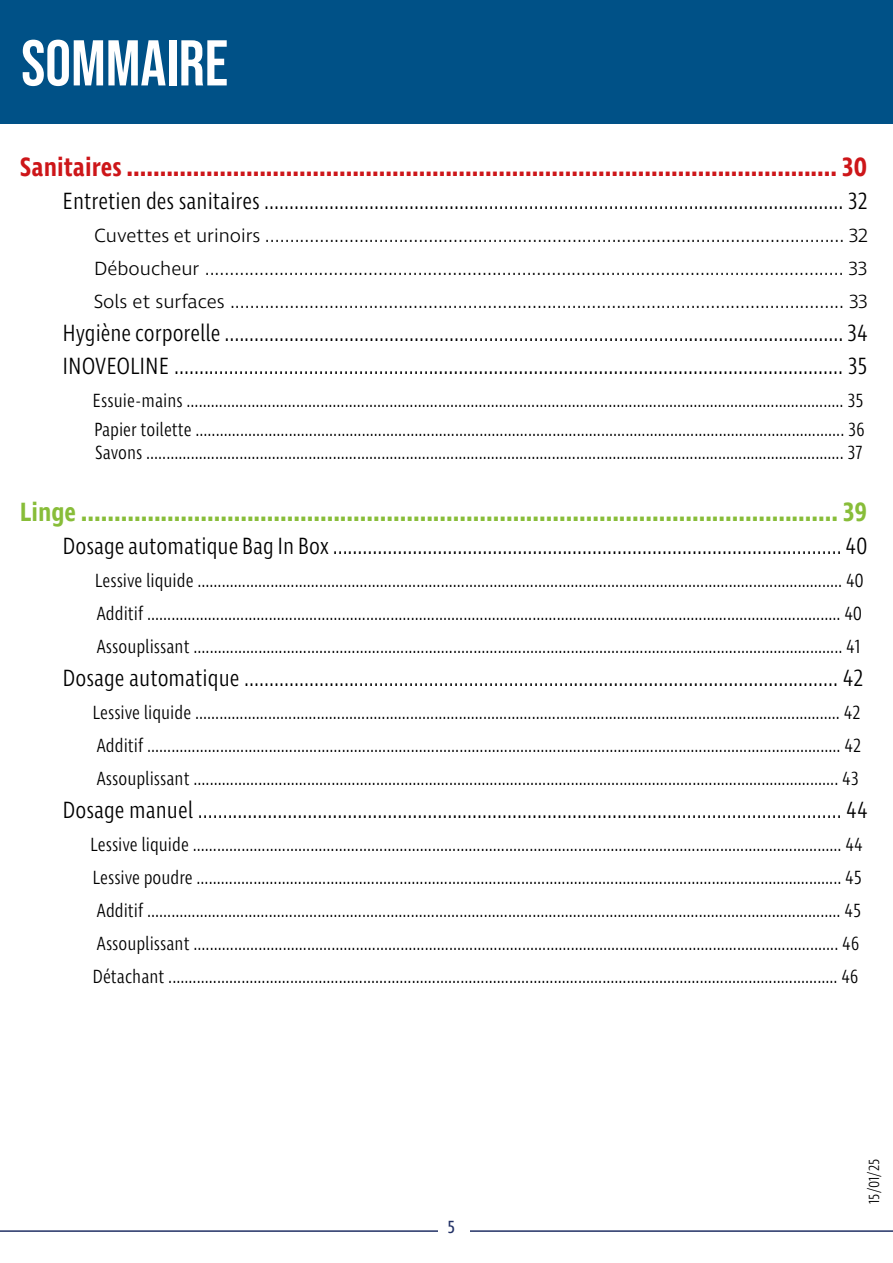
<style>
.page{position:relative;width:893px;height:1263px;background:#fff}
.page>*{position:absolute;margin:0;border:0;box-sizing:border-box;transform-origin:0 0}
.t1{font:64.5px "Bebas Neue";color:#fff}
.t2{font:600 27px "Ingra Cd";color:#88bd39}
.t3{font:600 27px "Ingra Cd";color:#cd1619}
.t4{font:300 24px/33px "Ingra Cd";color:#000}
.t5{font:300 19.5px/33px "Ingra Cd";color:#000}
.t6{font:300 19.5px/33px "Ingra";color:#000;text-align:justify}
.t7{font:18px "Ingra Cd";color:#213065}
.t8{font:300 15px "Ingra Cd";color:#000}
</style>
<div class="page">
<hr style="left:0;top:1230px;width:893px;height:2px;background:#213065">
<div style="left:438px;top:1214px;width:32px;height:32px;background:#fff"></div>
<div style="left:0;top:0;width:893px;height:123px;background:#005187"></div>
<h1 class="t1" style="left:21px;top:27px;width:208px">SOMMAIRE</h1>
<h2 class="t3" style="left:20px;top:150px;width:849px">Sanitaires ........................................................................................................... 30</h2>
<p class="t4" style="left:62px;top:186px;width:807px">Entretien des sanitaires .................................................................................................................... 32</p>
<p class="t6" style="left:94px;top:220px;width:775px">Cuvettes et urinoirs ..................................................................................................................... 32<br>Déboucheur ................................................................................................................................. 33<br>Sols et surfaces ............................................................................................................................ 33</p>
<p class="t4" style="left:62px;top:318px;width:807px">Hygiène corporelle ............................................................................................................................ 34<br>INOVEOLINE ...................................................................................................................................... 35</p>
<p class="t5" style="left:93px;top:387px;width:774px;line-height:28.8px">Essuie-mains .................................................................................................................................................................. 35<br>Papier toilette ................................................................................................................................................................ 36</p>
<p class="t5" style="left:95px;top:437px;width:769px">Savons ............................................................................................................................................................................ 37</p>
<h2 class="t2" style="left:20px;top:495px;width:849px">Linge .................................................................................................................. 39</h2>
<p class="t4" style="left:62px;top:530px;width:807px">Dosage automatique Bag In Box ...................................................................................................... 40</p>
<p class="t5" style="left:95px;top:564px;width:771px;text-align:justify">Lessive liquide ............................................................................................................................................................... 40<br>Additif ........................................................................................................................................................................... 40<br>Assouplissant ................................................................................................................................................................ 41</p>
<p class="t4" style="left:62px;top:662px;width:802px">Dosage automatique ....................................................................................................................... 42</p>
<p class="t5" style="left:93px;top:696px;width:770px;text-align:justify">Lessive liquide ............................................................................................................................................................... 42<br>Additif ........................................................................................................................................................................... 42<br>Assouplissant ............................................................................................................................................................... 43</p>
<p class="t4" style="left:62px;top:794px;width:807px">Dosage manuel ................................................................................................................................. 44</p>
<p class="t5" style="left:90px;top:828px;width:774px">Lessive liquide ................................................................................................................................................................ 44<br>Lessive poudre ............................................................................................................................................................... 45<br>Additif ........................................................................................................................................................................... 45<br>Assouplissant ............................................................................................................................................................... 46<br>Détachant ..................................................................................................................................................................... 46</p>
<p class="t7" style="left:448px;top:1215px;width:9px">5</p>
<p class="t8" style="left:865px;top:1204px;width:47px;rotate:-90deg">15/01/25</p>
</div>
